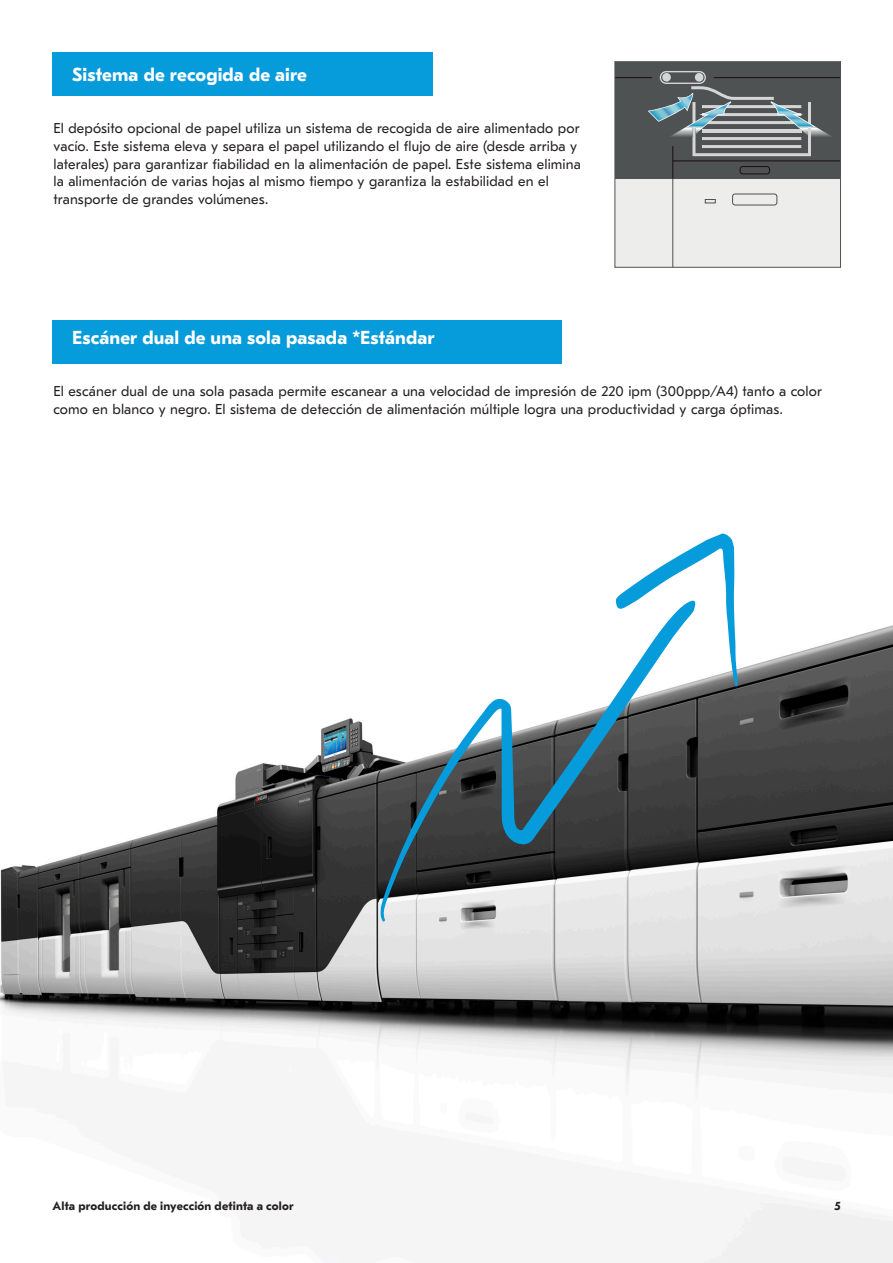
<style>
.page{position:relative;width:893px;height:1263px;background:#fff}
.page>*{position:absolute;margin:0;border:0;box-sizing:border-box;transform-origin:0 0}
.t1{font:700 18.75px "GT Eesti Pro Text";letter-spacing:.005em;color:#fff}
.t2{font:14.25px/17.5px "GT Eesti Pro Text";letter-spacing:.01em;color:#231f20}
.t3{font:700 12px "GT Eesti Pro Text";letter-spacing:.015em;color:#231f20}
</style>
<div class="page">
<div style="left:53px;top:53px;width:380px;height:43px;background:#069bda"></div>
<div style="left:53px;top:320px;width:509px;height:44px;background:#069bda"></div>
<img style="left:0;top:600px;width:893px;height:663px">
<svg style="left:616px;top:533px;width:122px;height:153px"></svg>
<svg style="left:380px;top:601px;width:315px;height:320px"></svg>
<div style="left:615px;top:179px;width:225px;height:88px;background:#ededeb"></div>
<div style="left:615px;top:62px;width:225px;height:117px;background:#4f5252"></div>
<div style="left:662px;top:73px;width:9px;height:9px;background:#d4d6d6;border-radius:50%"></div>
<div style="left:695px;top:73px;width:8px;height:9px;background:#d4d6d6;border-radius:50%"></div>
<div style="left:660px;top:71px;width:46px;height:13px;border:1px solid #d4d6d6;border-radius:6px"></div>
<img style="left:817px;top:127px;width:15px;height:10px">
<svg style="left:648px;top:86px;width:169px;height:70px"></svg>
<hr style="left:714px;top:77px;width:126px;height:1px;background:#1a0d0f">
<hr style="left:615px;top:77px;width:37px;height:1px;background:#1a0d0f">
<hr style="left:672px;top:179px;width:1px;height:88px;background:#4f5252">
<hr style="left:673px;top:161px;width:167px;height:1px;background:#1a0d0f">
<div style="left:732px;top:194px;width:45px;height:11px;border:1px solid #4f5252;border-radius:3px"></div>
<div style="left:740px;top:166px;width:30px;height:8px;border:1px solid #1a0d0f;border-radius:3px"></div>
<div style="left:705px;top:199px;width:11px;height:4px;border:1px solid #4f5252"></div>
<hr style="left:672px;top:146px;width:1px;height:33px;background:#1a0d0f">
<div style="left:614px;top:61px;width:227px;height:207px;border:1px solid #4f5252"></div>
<h1 class="t1" style="left:72px;top:64px;width:236px">Sistema de recogida de aire</h1>
<p class="t2" style="left:53px;top:120px;width:529px">El depósito opcional de papel utiliza un sistema de recogida de aire alimentado por vacío. Este sistema eleva y separa el papel utilizando el flujo de aire (desde arriba y laterales) para garantizar fiabilidad en la alimentación de papel. Este sistema elimina la alimentación de varias hojas al mismo tiempo y garantiza la estabilidad en el transporte de grandes volúmenes.</p>
<h1 class="t1" style="left:72px;top:327px;width:364px">Escáner dual de una sola pasada *Estándar</h1>
<p class="t2" style="left:53px;top:383px;width:770px">El escáner dual de una sola pasada permite escanear a una velocidad de impresión de 220 ipm (300ppp/A4) tanto a color como en blanco y negro. El sistema de detección de alimentación múltiple logra una productividad y carga óptimas.</p>
<p class="t3" style="left:53px;top:1200px;width:243px">Alta producción de inyección detinta a color</p>
<p class="t3" style="left:834px;top:1200px;width:8px">5</p>
<p class="t3" style="left:231px;top:1200px;width:67px">tinta a color</p>
</div>
